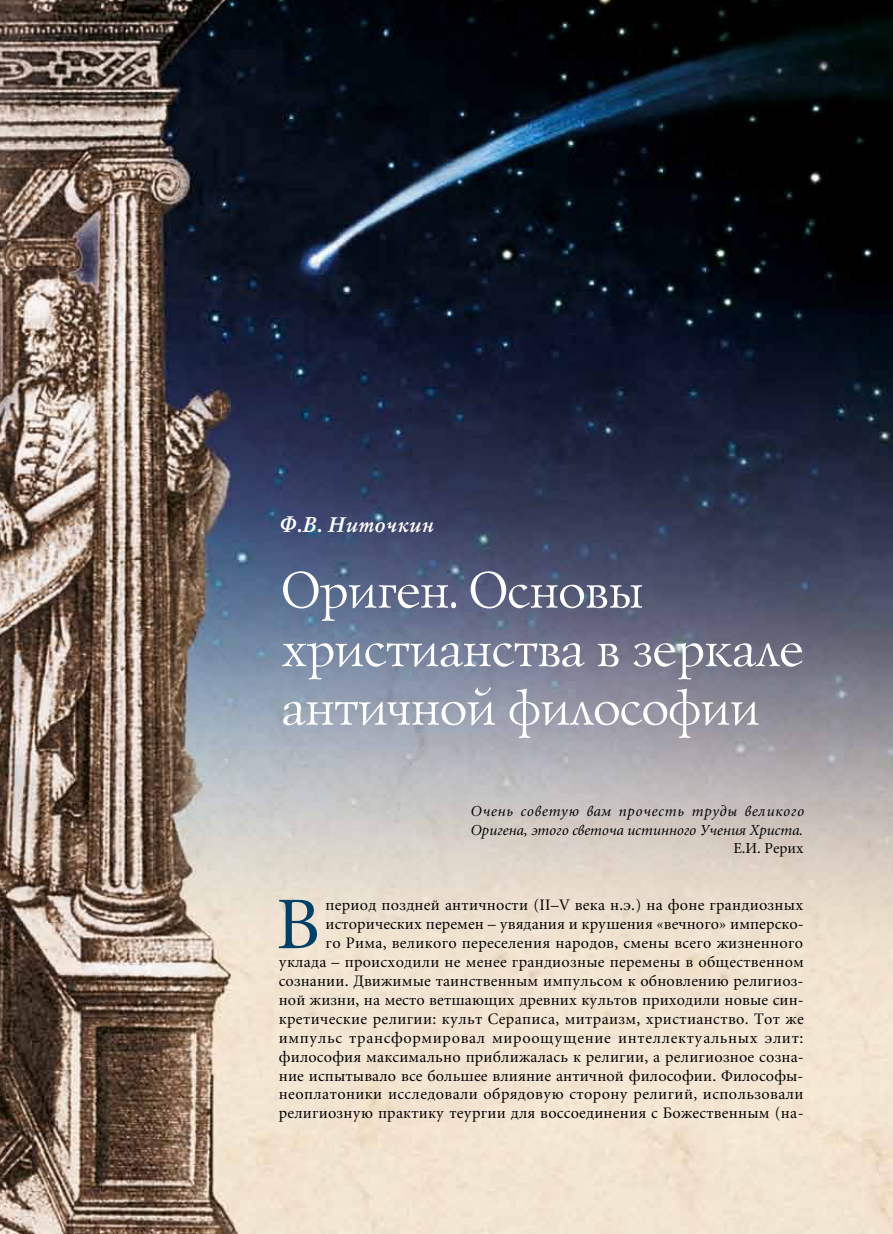
<style>
.page{position:relative;width:893px;height:1234px;background:#fff}
.page>*{position:absolute;margin:0;border:0;box-sizing:border-box;transform-origin:0 0}
.t1{font:72.9px "Miniature C";color:#003f68}
.t2{font:52.5px/58.5px "Lazurski C";color:#fff}
.t3{font:italic 700 21px "Mysl C";color:#fff}
.t4{font:15.75px/18.9px "Miniature C";letter-spacing:.015em;color:#000;text-align:right}
.t5{font:italic 15px/18.9px "Miniature C";color:#000;text-align:right}
.s1{font-style:normal}
</style>
<div class="page">
<img style="left:0;top:0;width:893px;height:1233px">
<div style="left:0;top:68px;width:10px;height:236px;background:#000;opacity:.45"></div>
<p class="t3" style="left:279px;top:513px;width:156px">Ф.В. Ниточкин</p>
<p class="t2" style="left:279px;top:559px;width:523px">Ориген. Основы христианства в зеркале античной философии</p>
<p class="t5" style="left:470px;top:801px;width:335px">Очень советую вам прочесть труды великого<br>Оригена, этого светоча истинного Учения Христа.<br><span class="s1">Е.И. Рерих</span></p>
<p class="t4" style="left:279px;top:896px;width:527px">период поздней античности (II–V века н.э.) на фоне грандиозных исторических перемен – увядания и крушения «вечного» имперско-<br>го Рима, великого переселения народов, смены всего жизненного уклада – происходили не менее грандиозные перемены в общественном сознании. Движимые таинственным импульсом к обновлению религиоз&shy;ной жизни, на место ветшающих древних культов приходили новые син&shy;кретические религии: культ Сераписа, митраизм, христианство. Тот же импульс трансформировал мироощущение интеллектуальных элит: философия максимально приближалась к религии, а религиозное созна&shy;ние испытывало все большее влияние античной философии. Философы&shy;неоплатоники исследовали обрядовую сторону религий, использовали религиозную практику теургии для воссоединения с Божественным (на-</p>
<p class="t1" style="left:276px;top:888px;width:45px">В</p>
</div>
